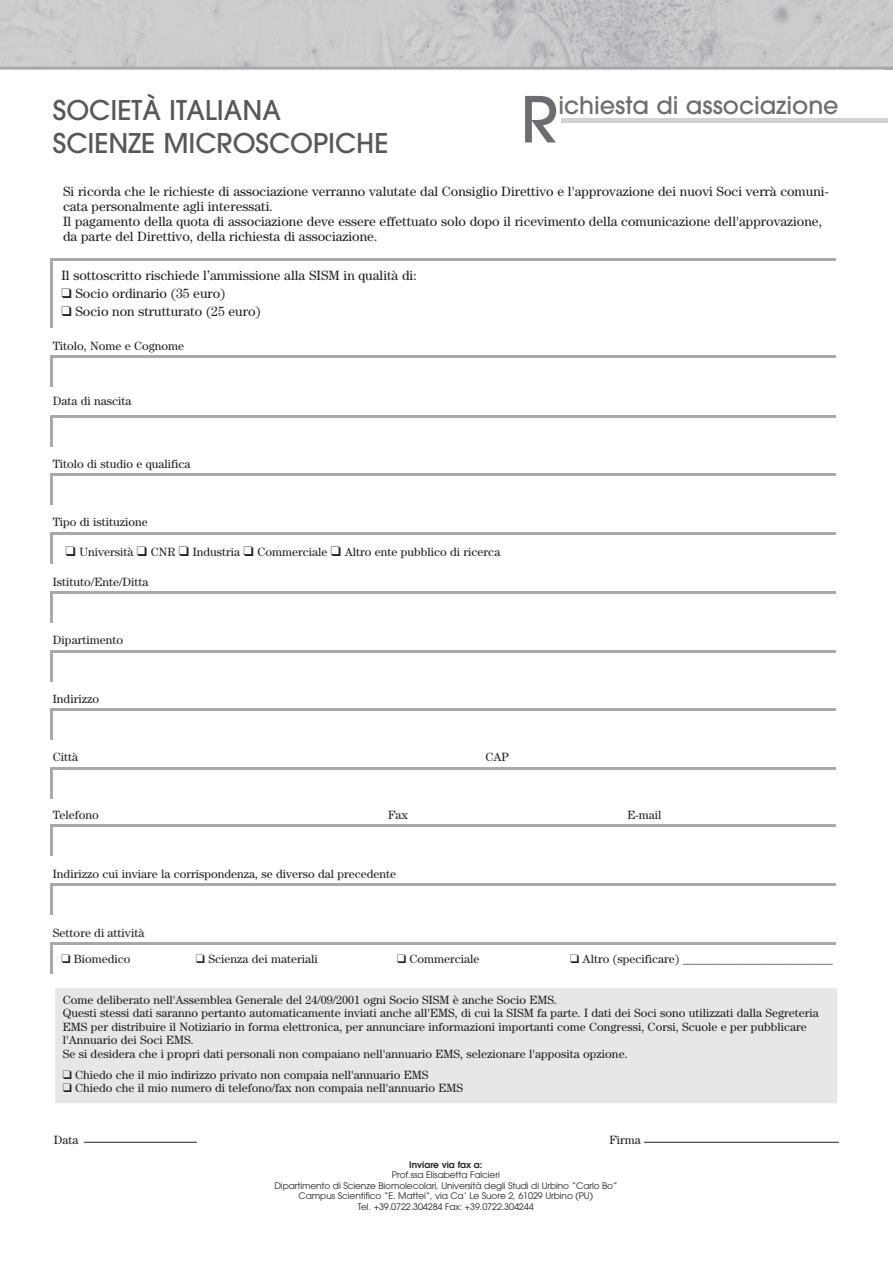
<style>
.page{position:relative;width:893px;height:1262px;background:#fff}
.page>*{position:absolute;margin:0;border:0;box-sizing:border-box;transform-origin:0 0}
.t1{font:500 62.85px "Avant Garde";color:#6c6d70}
.t2{font:500 27px/32.4px "Avant Garde";color:#57585a}
.t3{font:500 24px "Avant Garde";color:#6c6d70}
.t4{font:13.5px/15px "Century";color:#231f20}
.t5{font:12px/13.5px "Century";color:#231f20}
.t6{font:9px/10.5px "Avant Garde";letter-spacing:-.01em;color:#231f20;text-align:center}
.t7{font:600 9px "Avant Garde";color:#231f20}
</style>
<div class="page">
<img style="left:0;top:0;width:892px;height:67px">
<svg style="left:50px;top:356px;width:785px;height:31px;fill:#a8a9ad"></svg>
<svg style="left:50px;top:259px;width:785px;height:69px;fill:#a8a9ad"></svg>
<div style="left:53px;top:359px;width:785px;height:31px;background:#fff"></div>
<div style="left:50px;top:415px;width:785px;height:31px;background:#a8a9ad"></div>
<div style="left:53px;top:418px;width:785px;height:31px;background:#fff"></div>
<svg style="left:50px;top:474px;width:785px;height:31px;fill:#a8a9ad"></svg>
<div style="left:53px;top:477px;width:785px;height:31px;background:#fff"></div>
<div style="left:50px;top:532px;width:785px;height:31px;background:#a8a9ad"></div>
<div style="left:53px;top:535px;width:785px;height:31px;background:#fff"></div>
<div style="left:50px;top:591px;width:785px;height:31px;background:#a8a9ad"></div>
<div style="left:53px;top:594px;width:785px;height:31px;background:#fff"></div>
<div style="left:50px;top:708px;width:785px;height:31px;background:#a8a9ad"></div>
<div style="left:53px;top:711px;width:785px;height:31px;background:#fff"></div>
<div style="left:50px;top:650px;width:785px;height:31px;background:#a8a9ad"></div>
<div style="left:53px;top:653px;width:785px;height:31px;background:#fff"></div>
<div style="left:50px;top:767px;width:785px;height:31px;background:#a8a9ad"></div>
<div style="left:53px;top:770px;width:785px;height:31px;background:#fff"></div>
<svg style="left:50px;top:825px;width:785px;height:31px;fill:#a8a9ad"></svg>
<div style="left:53px;top:828px;width:785px;height:31px;background:#fff"></div>
<svg style="left:50px;top:884px;width:785px;height:31px;fill:#a8a9ad"></svg>
<div style="left:53px;top:887px;width:785px;height:31px;background:#fff"></div>
<svg style="left:50px;top:943px;width:785px;height:31px;fill:#a8a9ad"></svg>
<div style="left:53px;top:946px;width:785px;height:38px;background:#fff"></div>
<div style="left:53px;top:262px;width:785px;height:67px;background:#fff"></div>
<hr style="left:560px;top:118px;width:327px;height:4px;background:#d1d2d4">
<div style="left:55px;top:988px;width:781px;height:115px;background:#e6e7e9"></div>
<hr style="left:84px;top:1142px;width:113px;height:1px;background:#231f20">
<hr style="left:643px;top:1142px;width:195px;height:1px;background:#231f20">
<hr style="left:0;top:67px;width:892px;height:3px;background:#a8a9ad">
<h2 class="t2" style="left:53px;top:97px;width:337px">SOCIETÀ ITALIANA<br>SCIENZE MICROSCOPICHE</h2>
<h1 class="t1" style="left:520px;top:96px;width:39px">R</h1>
<h3 class="t3" style="left:558px;top:96px;width:282px">ichiesta di associazione</h3>
<p class="t4" style="left:63px;top:185px;width:766px">Si ricorda che le richieste di associazione verranno valutate dal Consiglio Direttivo e l'approvazione dei nuovi Soci verrà comuni&shy;cata personalmente agli interessati.<br>Il pagamento della quota di associazione deve essere effettuato solo dopo il ricevimento della comunicazione dell'approvazione, da parte del Direttivo, della richiesta di associazione.</p>
<p class="t4" style="left:61px;top:270px;width:356px">Il sottoscritto rischiede l’ammissione alla SISM in qualità di:</p>
<p class="t4" style="left:61px;top:288px;width:165px">❑ Socio ordinario (35 euro)</p>
<p class="t4" style="left:61px;top:306px;width:201px">❑ Socio non strutturato (25 euro)</p>
<p class="t5" style="left:53px;top:340px;width:133px">Titolo, Nome e Cognome</p>
<p class="t5" style="left:53px;top:395px;width:80px">Data di nascita</p>
<p class="t5" style="left:53px;top:458px;width:139px">Titolo di studio e qualifica</p>
<p class="t5" style="left:53px;top:517px;width:96px">Tipo di istituzione</p>
<p class="t5" style="left:66px;top:546px;width:436px">❑ Università ❑ CNR ❑ Industria ❑ Commerciale ❑ Altro ente pubblico di ricerca</p>
<p class="t5" style="left:53px;top:576px;width:97px">Istituto/Ente/Ditta</p>
<p class="t5" style="left:53px;top:634px;width:72px">Dipartimento</p>
<p class="t5" style="left:53px;top:693px;width:48px">Indirizzo</p>
<p class="t5" style="left:53px;top:751px;width:27px">Città</p>
<p class="t5" style="left:485px;top:751px;width:25px">CAP</p>
<p class="t5" style="left:53px;top:809px;width:47px">Telefono</p>
<p class="t5" style="left:388px;top:809px;width:22px">Fax</p>
<p class="t5" style="left:627px;top:809px;width:36px">E-mail</p>
<p class="t5" style="left:53px;top:868px;width:344px">Indirizzo cui inviare la corrispondenza, se diverso dal precedente</p>
<p class="t5" style="left:53px;top:927px;width:93px">Settore di attività</p>
<p class="t5" style="left:61px;top:953px;width:71px">❑ Biomedico</p>
<p class="t5" style="left:196px;top:953px;width:123px">❑ Scienza dei materiali</p>
<p class="t5" style="left:397px;top:953px;width:84px">❑ Commerciale</p>
<p class="t5" style="left:570px;top:953px;width:264px">❑ Altro (specificare) _________________________</p>
<p class="t5" style="left:63px;top:994px;width:757px">Come deliberato nell'Assemblea Generale del 24/09/2001 ogni Socio SISM è anche Socio EMS.<br>Questi stessi dati saranno pertanto automaticamente inviati anche all'EMS, di cui la SISM fa parte. I dati dei Soci sono utilizzati dalla Segreteria EMS per distribuire il Notiziario in forma elettronica, per annunciare informazioni importanti come Congressi, Corsi, Scuole e per pubblicare l'Annuario dei Soci EMS.<br>Se si desidera che i propri dati personali non compaiano nell'annuario EMS, selezionare l'apposita opzione.</p>
<p class="t5" style="left:63px;top:1069px;width:367px">❑ Chiedo che il mio indirizzo privato non compaia nell'annuario EMS</p>
<p class="t5" style="left:63px;top:1083px;width:402px">❑ Chiedo che il mio numero di telefono/fax non compaia nell'annuario EMS</p>
<p class="t5" style="left:54px;top:1134px;width:26px">Data</p>
<p class="t5" style="left:609px;top:1134px;width:33px">Firma</p>
<p class="t7" style="left:409px;top:1161px;width:75px">Inviare via fax a:</p>
<p class="t6" style="left:274px;top:1170px;width:344px">Prof.ssa Elisabetta Falcieri<br>Dipartimento di Scienze Biomolecolari, Università degli Studi di Urbino “Carlo Bo” Campus Scientifico “E. Mattei”, via Ca’ Le Suore 2, 61029 Urbino (PU)<br>Tel. +39.0722.304284 Fax: +39.0722.304244</p>
</div>
